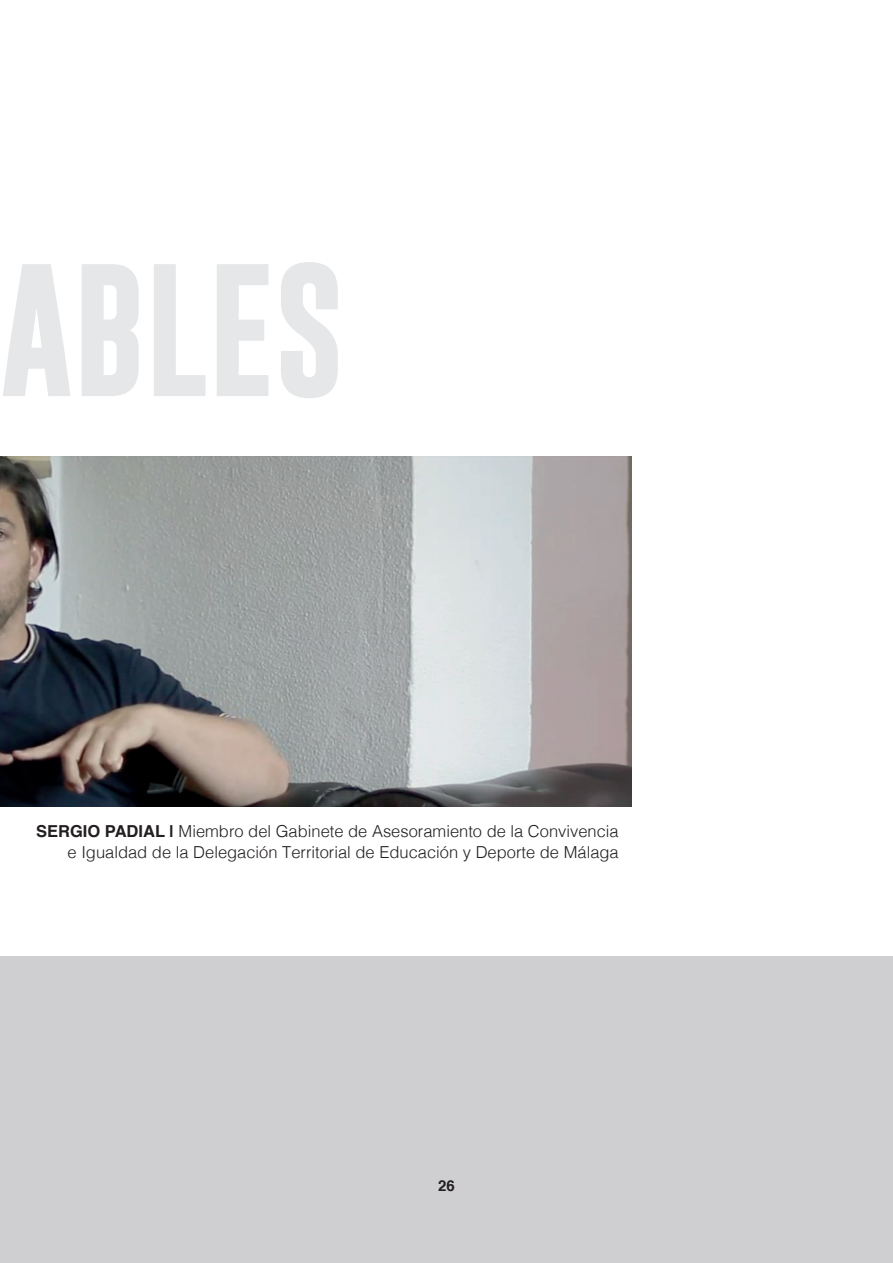
<style>
.page{position:relative;width:893px;height:1263px;background:#fff}
.page>*{position:absolute;margin:0;border:0;box-sizing:border-box;transform-origin:0 0}
.t1{font:700 135px "Gobold";color:#e6e7e9}
.t2{font:300 16.5px/21px "Helvetica";color:#231f20;text-align:right}
.t3{font:700 15px "Helvetica";color:#231f20}
.s1{font-weight:700}
</style>
<div class="page">
<img style="left:0;top:456px;width:631px;height:350px">
<div style="left:0;top:957px;width:893px;height:306px;background:#cfcfd1"></div>
<h1 class="t1" style="left:0;top:242px;width:346px">ABLES</h1>
<p class="t2" style="left:36px;top:820px;width:584px"><span class="s1">SERGIO PADIAL |</span> Miembro del Gabinete de Asesoramiento de la Convivencia e Igualdad de la Delegación Territorial de Educación y Deporte de Málaga</p>
<p class="t3" style="left:438px;top:1174px;width:18px">26</p>
</div>
